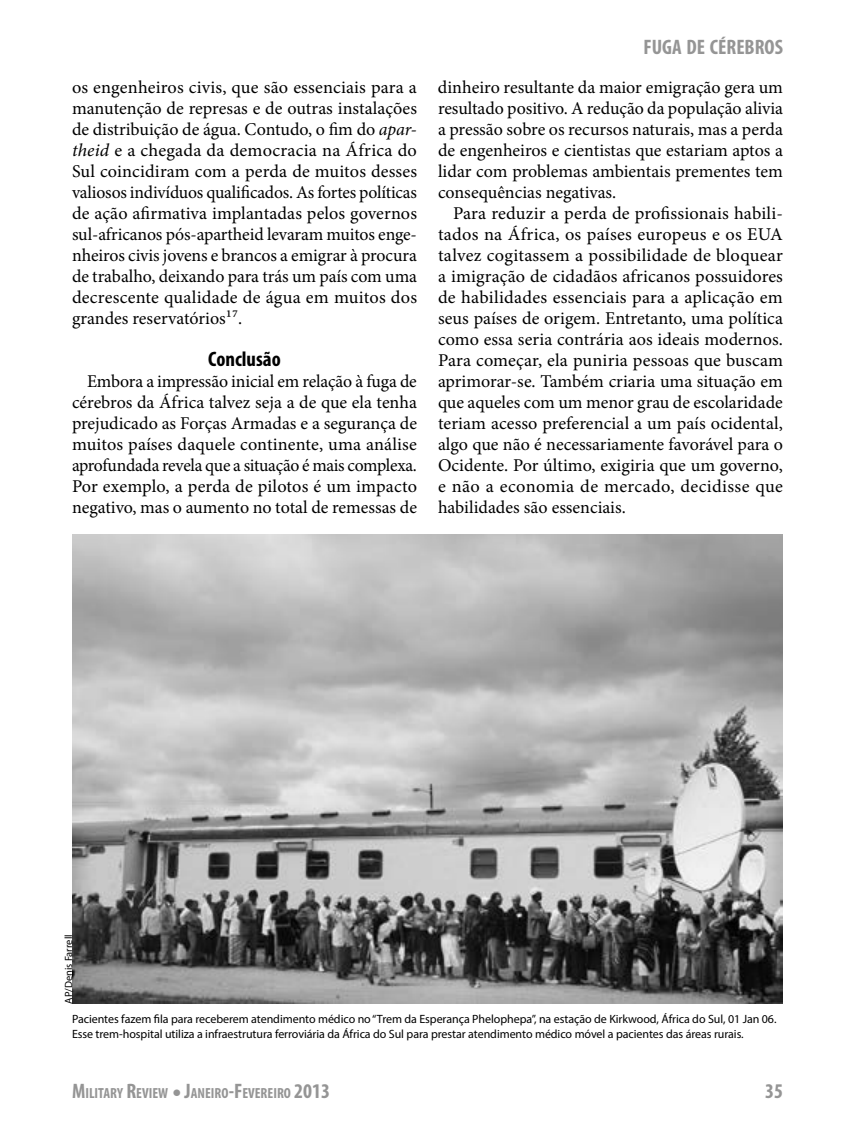
<style>
.page{position:relative;width:864px;height:1134px;background:#fff}
.page>*{position:absolute;margin:0;border:0;box-sizing:border-box;transform-origin:0 0}
.t1{font:700 condensed 21px "Myriad Pro";color:#959595}
.t2{font:700 condensed 21px "Myriad Pro";color:#000}
.t3{font:700 condensed 21px "Myriad Pro";color:#959595}
.t4{font:18px/21px "Minion Pro";color:#000;text-align:justify}
.t5{font:700 condensed 14.7px "Myriad Pro";color:#959595}
.t6{font:12px/15px "Myriad Pro";letter-spacing:-.005em;color:#000}
.t7{font:10.5px "Myriad Pro";color:#000}
.s1{font-style:italic}
.s2{font-size:21px}
.s3{font-weight:400;font-stretch:normal;font-size:31.5px}
</style>
<div class="page">
<img style="left:72px;top:534px;width:711px;height:470px">
<p class="t4" style="left:72px;top:77px;width:347px">os engenheiros civis, que são essenciais para a manutenção de represas e de outras instalações de distribuição de água. Contudo, o fim do <span class="s1">apar&shy;theid</span> e a chegada da democracia na África do Sul coincidiram com a perda de muitos desses valiosos indivíduos qualificados. As fortes políticas de ação afirmativa implantadas pelos governos sul-africanos pós-apartheid levaram muitos enge&shy;nheiros civis jovens e brancos a emigrar à procura de trabalho, deixando para trás um país com uma decrescente qualidade de água em muitos dos grandes reservatórios17.</p>
<p class="t2" style="left:208px;top:346px;width:74px">Conclusão</p>
<p class="t4" style="left:72px;top:371px;width:347px;text-indent:15px">Embora a impressão inicial em relação à fuga de cérebros da África talvez seja a de que ela tenha prejudicado as Forças Armadas e a segurança de muitos países daquele continente, uma análise aprofundada revela que a situação é mais complexa.<br>Por exemplo, a perda de pilotos é um impacto negativo, mas o aumento no total de remessas de</p>
<p class="t1" style="left:644px;top:34px;width:141px">FUGA DE CÉREBROS</p>
<p class="t4" style="left:438px;top:77px;width:347px">dinheiro resultante da maior emigração gera um resultado positivo. A redução da população alivia a pressão sobre os recursos naturais, mas a perda de engenheiros e cientistas que estariam aptos a lidar com problemas ambientais prementes tem consequências negativas.</p>
<p class="t4" style="left:438px;top:203px;width:347px;text-indent:15px">Para reduzir a perda de profissionais habili&shy;tados na África, os países europeus e os EUA talvez cogitassem a possibilidade de bloquear a imigração de cidadãos africanos possuidores de habilidades essenciais para a aplicação em seus países de origem. Entretanto, uma política como essa seria contrária aos ideais modernos.<br>Para começar, ela puniria pessoas que buscam aprimorar-se. Também criaria uma situação em que aqueles com um menor grau de escolaridade teriam acesso preferencial a um país ocidental, algo que não é necessariamente favorável para o Ocidente. Por último, exigiria que um governo, e não a economia de mercado, decidisse que habilidades são essenciais.</p>
<p class="t7" style="left:62px;top:1004px;width:71px;rotate:-90deg">AP/Denis Farrell</p>
<p class="t6" style="left:72px;top:1011px;width:706px">Pacientes fazem fila para receberem atendimento médico no “Trem da Esperança Phelophepa”, na estação de Kirkwood, África do Sul, 01 Jan 06.<br>Esse trem-hospital utiliza a infraestrutura ferroviária da África do Sul para prestar atendimento médico móvel a pacientes das áreas rurais.</p>
<p class="t5" style="left:72px;top:1084px;width:260px"><span class="s2">M</span>ILITARY <span class="s2">R</span>EVIEW <span class="s3">•</span> <span class="s2">J</span>ANEIRO<span class="s2">-F</span>EVEREIRO <span class="s2">2013</span></p>
<p class="t3" style="left:765px;top:1078px;width:19px">35</p>
</div>
